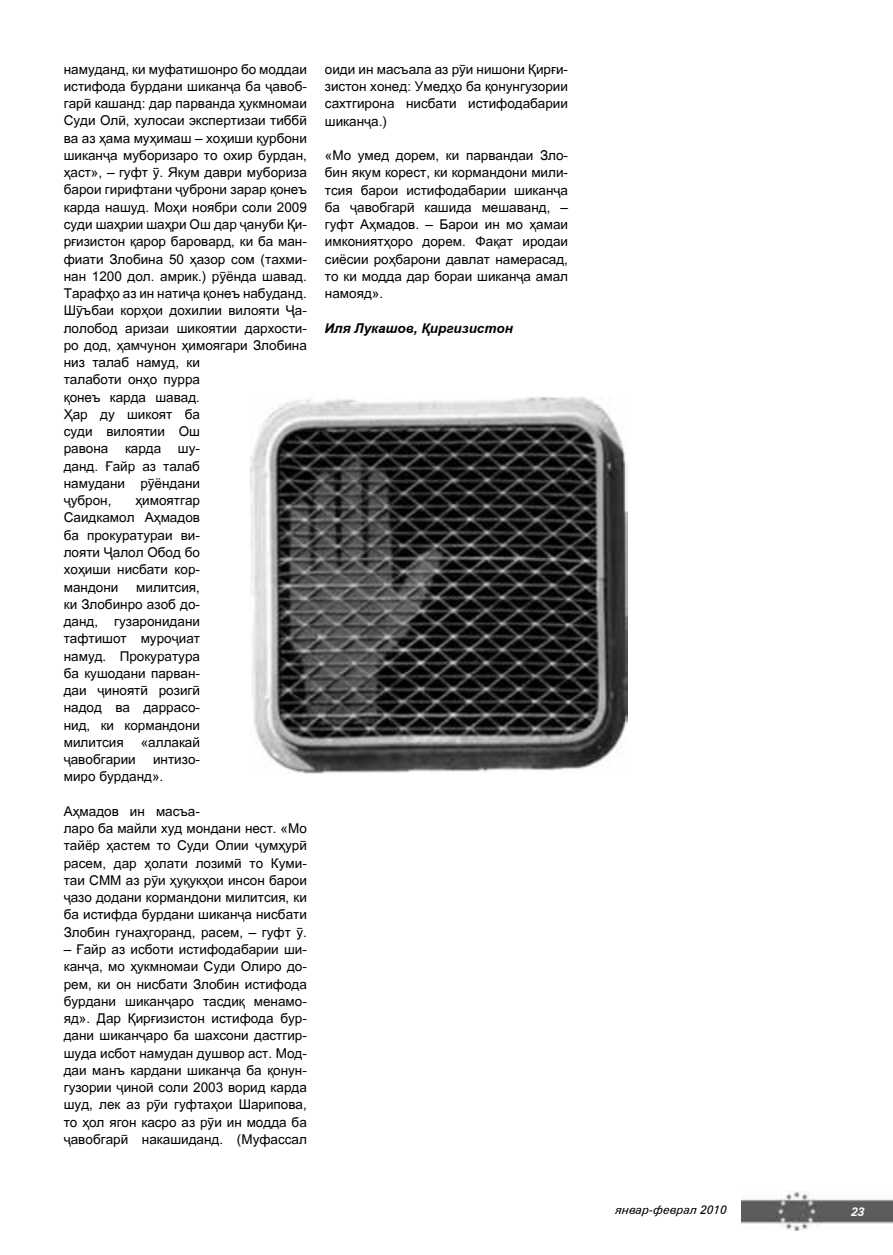
<style>
.page{position:relative;width:893px;height:1255px;background:#fff}
.page>*{position:absolute;margin:0;border:0;box-sizing:border-box;transform-origin:0 0}
.t1{font:13.5px/17.2px "Arial Tj";color:#000;text-align:justify}
.t2{font:italic 700 13.5px "Arial Tj";color:#000}
.t3{font:italic 12px "Zurich BT";color:#000}
.t4{font:italic 700 12px "Zurich BT";color:#fff}
</style>
<div class="page">
<img style="left:742px;top:1191px;width:151px;height:39px">
<img style="left:250px;top:396px;width:377px;height:377px">
<p class="t1" style="left:64px;top:60px;width:245px;text-align:left">намуданд, ки муфатишонро бо моддаи истифода бурдани шиканља ба љавоб&shy;гарї кашанд: дар парванда њукмномаи<br>Суди Олї, хулосаи экспертизаи тиббї ва аз њама муњимаш – хоњиши ќурбони шиканља муборизаро то охир бурдан, њаст», – гуфт ў. Якум даври мубориза барои гирифтани љуброни зарар ќонеъ карда нашуд. Моњи ноябри соли 2009 суди шањрии шањри Ош дар љануби Ќи&shy;рѓизистон ќарор баровард, ки ба ман&shy;фиати Злобина 50 њазор сом (тахми&shy;нан 1200 дол. амрик.) рўёнда шавад.<br>Тарафњо аз ин натиља ќонеъ набуданд.<br>Шўъбаи корњои дохилии вилояти Ља&shy;лолобод аризаи шикоятии дархости&shy;ро дод, њамчунон њимоягари Злобина низ талаб намуд, ки<br>талаботи онњо пурра<br>ќонеъ карда шавад.<br>Њар ду шикоят ба<br>суди вилоятии Ош<br>равона карда шу-<br>данд. Ѓайр аз талаб<br>намудани рўёндани<br>љуброн,</p>
<p class="t1" style="left:64px;top:492px;width:138px;text-indent:72px">њимоятгар Саидкамол Ањмадов ба прокуратураи ви&shy;лояти Љалол Обод бо хоњиши нисбати кор&shy;мандони</p>
<p class="t1" style="left:64px;top:578px;width:138px;text-indent:72px">милитсия, ки Злобинро азоб до&shy;данд, гузаронидани тафтишот мурољиат намуд. Прокуратура ба кушодани парван&shy;даи љиноятї розигї надод ва даррасо&shy;нид, ки кормандони милитсия</p>
<p class="t1" style="left:141px;top:733px;width:61px">«аллакай</p>
<p class="t1" style="left:64px;top:750px;width:73px">љавобгарии</p>
<p class="t1" style="left:64px;top:750px;width:138px;text-indent:89px">интизо&shy;миро бурданд».</p>
<p class="t1" style="left:64px;top:802px;width:245px;text-align:left">Ањмадов ин масъа-<br>ларо ба майли худ мондани нест. «Мо тайёр њастем то Суди Олии љумњурї расем, дар њолати лозимї то Куми&shy;таи СММ аз рўи њуќукњои инсон барои љазо додани кормандони милитсия, ки ба истифда бурдани шиканља нисбати<br>Злобин гунањгоранд, расем, – гуфт ў.</p>
<p class="t1" style="left:64px;top:940px;width:245px">– Ѓайр аз исботи истифодабарии ши&shy;канља, мо њукмномаи Суди Олиро до&shy;рем, ки он нисбати Злобин истифода бурдани шиканљаро тасдиќ менамо&shy;яд». Дар Ќирѓизистон истифода бур&shy;дани шиканљаро ба шахсони дастгир&shy;шуда исбот намудан душвор аст. Мод&shy;даи манъ кардани шиканља ба ќонун&shy;гузории љиної соли 2003 ворид карда шуд, лек аз рўи гуфтањои Шарипова, то њол ягон касро аз рўи ин модда ба љавобгарї накашиданд. (Муфассал</p>
<p class="t1" style="left:325px;top:60px;width:245px">оиди ин масъала аз рўи нишони Ќирѓи&shy;зистон хонед: Умедњо ба ќонунгузории сахтгирона нисбати истифодабарии шиканља.)</p>
<p class="t1" style="left:325px;top:147px;width:245px">«Мо умед дорем, ки парвандаи Зло&shy;бин якум корест, ки кормандони мили&shy;тсия барои истифодабарии шиканља ба љавобгарї кашида мешаванд, – гуфт Ањмадов. – Барои ин мо њамаи имкониятњоро дорем. Фаќат иродаи сиёсии роњбарони давлат намерасад, то ки модда дар бораи шиканља амал намояд».</p>
<p class="t2" style="left:325px;top:320px;width:190px">Иля Лукашов, Ќирѓизистон</p>
<p class="t3" style="left:616px;top:1201px;width:113px">январ-феврал 2010</p>
<p class="t4" style="left:851px;top:1202px;width:15px">23</p>
</div>
